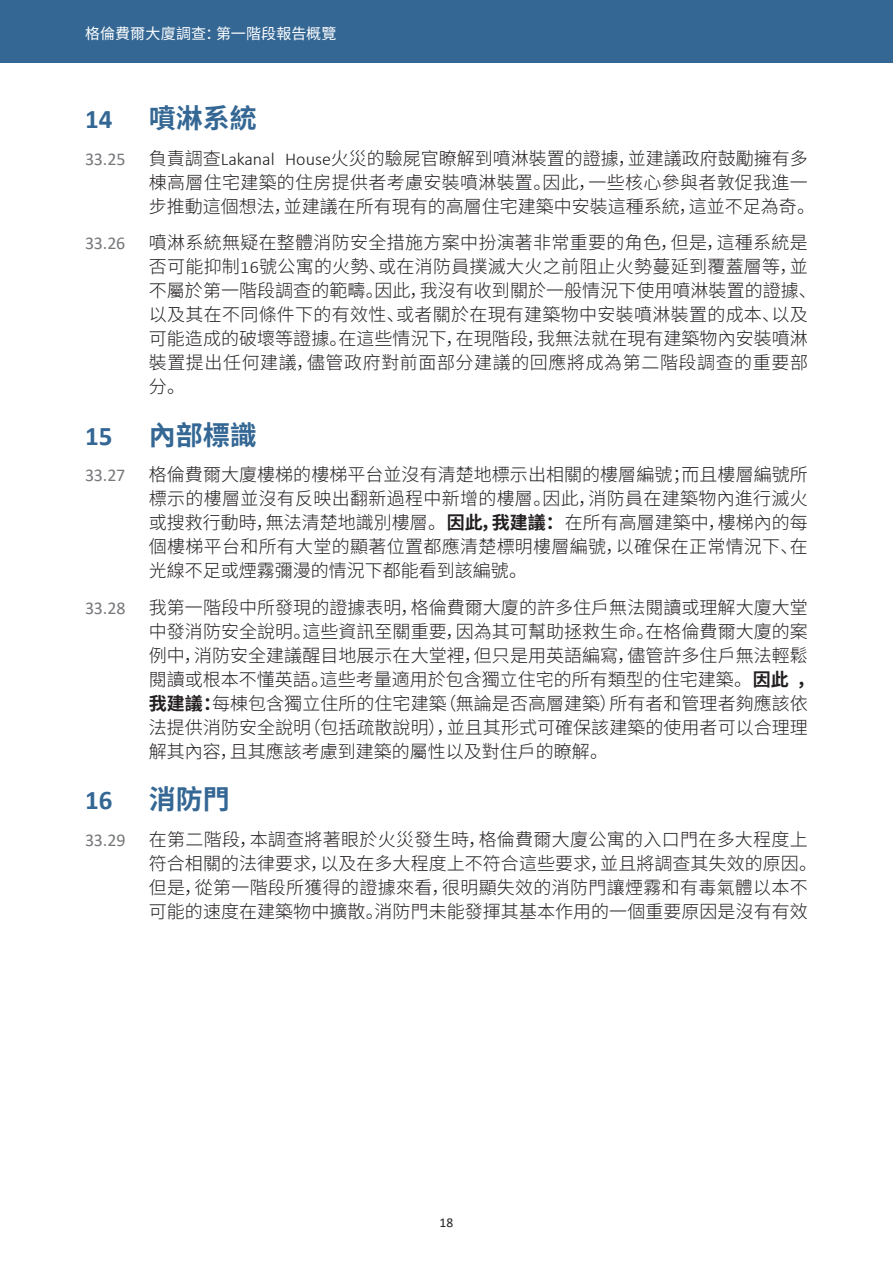
<style>
.page{position:relative;width:893px;height:1263px;background:#fff}
.page>*{position:absolute;margin:0;border:0;box-sizing:border-box;transform-origin:0 0}
.AHead{font:700 27px "Noto Sans CJ Ksc";color:#346794}
.AHead-2{font:700 27px "Calibri";color:#346794}
.t1{font:300 18px/24px "Noto Sans CJ Ksc";letter-spacing:.005em;color:#231f20}
.t2{font:18px "Calibri";letter-spacing:-.01em;color:#76787b}
.t3{font:15px "Noto Sans CJ Ksc";letter-spacing:.015em;color:#fff}
.t4{font:13.5px "Calibri";color:#231f20}
.s1{font-family:"Calibri"}
.s2{font-weight:700}
</style>
<div class="page">
<div style="left:0;top:0;width:893px;height:63px;background:#346794"></div>
<p class="t3" style="left:85px;top:25px;width:253px">格倫費爾大廈調查：第一階段報告概覽</p>
<p class="AHead-2" style="left:85px;top:100px;width:29px">14</p>
<p class="AHead" style="left:149px;top:103px;width:109px">噴淋系統</p>
<p class="t2" style="left:85px;top:146px;width:42px">33.25</p>
<p class="t1" style="left:149px;top:146px;width:668px">負責調查<span class="s1">Lakanal House</span>火災的驗屍官瞭解到噴淋裝置的證據，並建議政府鼓勵擁有多棟高層住宅建築的住房提供者考慮安裝噴淋裝置。因此，一些核心參與者敦促我進一步推動這個想法，並建議在所有現有的高層住宅建築中安裝這種系統，這並不足為奇。</p>
<p class="t2" style="left:85px;top:231px;width:42px">33.26</p>
<p class="t1" style="left:149px;top:231px;width:669px">噴淋系統無疑在整體消防安全措施方案中扮演著非常重要的角色，但是，這種系統是否可能抑制<span class="s1">16</span>號公寓的火勢、或在消防員撲滅大火之前阻止火勢蔓延到覆蓋層等，並不屬於第一階段調查的範疇。因此，我沒有收到關於一般情況下使用噴淋裝置的證據、以及其在不同條件下的有效性、或者關於在現有建築物中安裝噴淋裝置的成本、以及可能造成的破壞等證據。在這些情況下，在現階段，我無法就在現有建築物內安裝噴淋裝置提出任何建議，儘管政府對前面部分建議的回應將成為第二階段調查的重要部分。</p>
<p class="AHead-2" style="left:85px;top:417px;width:29px">15</p>
<p class="AHead" style="left:149px;top:420px;width:109px">內部標識</p>
<p class="t2" style="left:85px;top:463px;width:42px">33.27</p>
<p class="t1" style="left:149px;top:463px;width:661px;text-align:justify">格倫費爾大廈樓梯的樓梯平台並沒有清楚地標示出相關的樓層編號；而且樓層編號所標示的樓層並沒有反映出翻新過程中新增的樓層。因此，消防員在建築物內進行滅火或搜救行動時，無法清楚地識別樓層。<span class="s2">因此，我建議：</span>在所有高層建築中，樓梯內的每個樓梯平台和所有大堂的顯著位置都應清楚標明樓層編號，以確保在正常情況下、在光線不足或煙霧彌漫的情況下都能看到該編號。</p>
<p class="t2" style="left:85px;top:596px;width:42px">33.28</p>
<p class="t1" style="left:149px;top:596px;width:667px">我第一階段中所發現的證據表明，格倫費爾大廈的許多住戶無法閱讀或理解大廈大堂中發消防安全說明。這些資訊至關重要，因為其可幫助拯救生命。在格倫費爾大廈的案例中，消防安全建議醒目地展示在大堂裡，但只是用英語編寫，儘管許多住戶無法輕鬆閱讀或根本不懂英語。這些考量適用於包含獨立住宅的所有類型的住宅建築。<span class="s2">因此，我建議：</span>每棟包含獨立住所的住宅建築（無論是否高層建築）所有者和管理者夠應該依法提供消防安全說明（包括疏散說明），並且其形式可確保該建築的使用者可以合理理解其內容，且其應該考慮到建築的屬性以及對住戶的瞭解。</p>
<p class="AHead-2" style="left:85px;top:781px;width:29px">16</p>
<p class="AHead" style="left:149px;top:784px;width:82px">消防門</p>
<p class="t2" style="left:85px;top:828px;width:42px">33.29</p>
<p class="t1" style="left:149px;top:828px;width:670px">在第二階段，本調查將著眼於火災發生時，格倫費爾大廈公寓的入口門在多大程度上符合相關的法律要求，以及在多大程度上不符合這些要求，並且將調查其失效的原因。但是，從第一階段所獲得的證據來看，很明顯失效的消防門讓煙霧和有毒氣體以本不可能的速度在建築物中擴散。消防門未能發揮其基本作用的一個重要原因是沒有有效</p>
<p class="t4" style="left:440px;top:1213px;width:15px">18</p>
</div>
